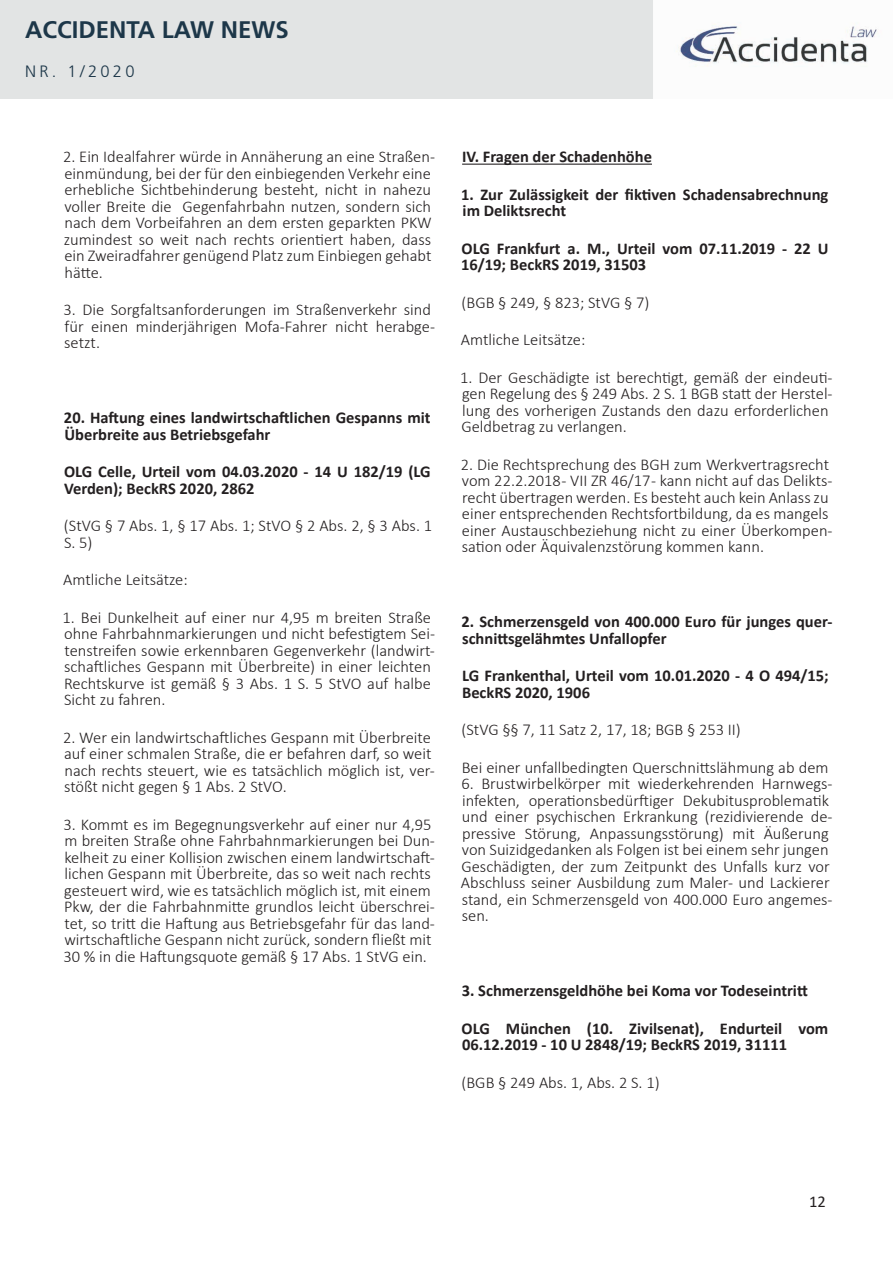
<style>
.page{position:relative;width:893px;height:1263px;background:#fff}
.page>*{position:absolute;margin:0;border:0;box-sizing:border-box;transform-origin:0 0}
.t1{font:700 24px "Frutiger LT Std";color:#1d3749}
.t2{font:300 16.5px/16.5px "Calibri";color:#231f20}
.t3{font:700 16.5px/16.5px "Calibri";color:#231f20}
.t4{font:300 16.5px "Frutiger LT Std";letter-spacing:.2em;color:#1d3749}
.t5{font:16.5px "Calibri";color:#231f20}
</style>
<div class="page">
<div style="left:0;top:0;width:654px;height:99px;background:#e2e4e4"></div>
<img style="left:676px;top:24px;width:201px;height:43px">
<hr style="left:462px;top:164px;width:190px;height:1px;background:#231f20">
<h1 class="t1" style="left:25px;top:16px;width:265px">ACCIDENTA LAW NEWS</h1>
<p class="t4" style="left:25px;top:62px;width:111px">NR. 1/2020</p>
<p class="t2" style="left:63px;top:148px;width:373px">2. Ein Idealfahrer würde in Annäherung an eine Straßen&shy;einmündung, bei der für den einbiegenden Verkehr eine erhebliche Sichtbehinderung besteht, nicht in nahezu voller Breite die Gegenfahrbahn nutzen, sondern sich nach dem Vorbeifahren an dem ersten geparkten PKW zumindest so weit nach rechts orientiert haben, dass ein Zweiradfahrer genügend Platz zum Einbiegen gehabt hätte.</p>
<p class="t2" style="left:64px;top:301px;width:373px">3. Die Sorgfaltsanforderungen im Straßenverkehr sind für einen minderjährigen Mofa-Fahrer nicht herabge&shy;setzt.</p>
<p class="t3" style="left:64px;top:409px;width:368px">20. Haftung eines landwirtschaftlichen Gespanns mit<br>Überbreite aus Betriebsgefahr</p>
<p class="t3" style="left:64px;top:463px;width:368px">OLG Celle, Urteil vom 04.03.2020 - 14 U 182/19 (LG<br>Verden); BeckRS 2020, 2862</p>
<p class="t2" style="left:64px;top:517px;width:370px">(StVG § 7 Abs. 1, § 17 Abs. 1; StVO § 2 Abs. 2, § 3 Abs. 1<br>S. 5)</p>
<p class="t2" style="left:63px;top:571px;width:126px">Amtliche Leitsätze:</p>
<p class="t2" style="left:63px;top:609px;width:374px">1. Bei Dunkelheit auf einer nur 4,95 m breiten Straße ohne Fahrbahnmarkierungen und nicht befestigtem Sei&shy;tenstreifen sowie erkennbaren Gegenverkehr (landwirt&shy;schaftliches Gespann mit Überbreite) in einer leichten Rechtskurve ist gemäß § 3 Abs. 1 S. 5 StVO auf halbe Sicht zu fahren.</p>
<p class="t2" style="left:63px;top:729px;width:373px">2. Wer ein landwirtschaftliches Gespann mit Überbreite auf einer schmalen Straße, die er befahren darf, so weit nach rechts steuert, wie es tatsächlich möglich ist, ver&shy;stößt nicht gegen § 1 Abs. 2 StVO.</p>
<p class="t2" style="left:63px;top:816px;width:373px">3. Kommt es im Begegnungsverkehr auf einer nur 4,95 m breiten Straße ohne Fahrbahnmarkierungen bei Dun&shy;kelheit zu einer Kollision zwischen einem landwirtschaft&shy;lichen Gespann mit Überbreite, das so weit nach rechts gesteuert wird, wie es tatsächlich möglich ist, mit einem Pkw, der die Fahrbahnmitte grundlos leicht überschrei&shy;tet, so tritt die Haftung aus Betriebsgefahr für das land&shy;wirtschaftliche Gespann nicht zurück, sondern fließt mit 30 % in die Haftungsquote gemäß § 17 Abs. 1 StVG ein.</p>
<p class="t3" style="left:462px;top:148px;width:191px">IV. Fragen der Schadenhöhe</p>
<p class="t3" style="left:461px;top:186px;width:369px">1. Zur Zulässigkeit der fiktiven Schadensabrechnung im Deliktsrecht</p>
<p class="t3" style="left:461px;top:240px;width:369px">OLG Frankfurt a. M., Urteil vom 07.11.2019 - 22 U<br>16/19; BeckRS 2019, 31503</p>
<p class="t2" style="left:462px;top:294px;width:189px">(BGB § 249, § 823; StVG § 7)</p>
<p class="t2" style="left:461px;top:331px;width:126px">Amtliche Leitsätze:</p>
<p class="t2" style="left:460px;top:369px;width:374px">1. Der Geschädigte ist berechtigt, gemäß der eindeuti&shy;gen Regelung des § 249 Abs. 2 S. 1 BGB statt der Herstel&shy;lung des vorherigen Zustands den dazu erforderlichen Geldbetrag zu verlangen.</p>
<p class="t2" style="left:461px;top:456px;width:373px">2. Die Rechtsprechung des BGH zum Werkvertragsrecht vom 22.2.2018- VII ZR 46/17- kann nicht auf das Delikts&shy;recht übertragen werden. Es besteht auch kein Anlass zu einer entsprechenden Rechtsfortbildung, da es mangels einer Austauschbeziehung nicht zu einer Überkompen&shy;sation oder Äquivalenzstörung kommen kann.</p>
<p class="t3" style="left:462px;top:613px;width:373px">2. Schmerzensgeld von 400.000 Euro für junges quer&shy;schnittsgelähmtes Unfallopfer</p>
<p class="t3" style="left:462px;top:667px;width:368px">LG Frankenthal, Urteil vom 10.01.2020 - 4 O 494/15;<br>BeckRS 2020, 1906</p>
<p class="t2" style="left:462px;top:721px;width:281px">(StVG §§ 7, 11 Satz 2, 17, 18; BGB § 253 II)</p>
<p class="t2" style="left:462px;top:759px;width:368px">Bei einer unfallbedingten Querschnittslähmung ab dem</p>
<p class="t2" style="left:461px;top:775px;width:373px">6. Brustwirbelkörper mit wiederkehrenden Harnwegs&shy;infekten, operationsbedürftiger Dekubitusproblematik und einer psychischen Erkrankung (rezidivierende de&shy;pressive Störung, Anpassungsstörung) mit Äußerung von Suizidgedanken als Folgen ist bei einem sehr jungen Geschädigten, der zum Zeitpunkt des Unfalls kurz vor Abschluss seiner Ausbildung zum Maler- und Lackierer stand, ein Schmerzensgeld von 400.000 Euro angemes&shy;sen.</p>
<p class="t3" style="left:462px;top:982px;width:347px">3. Schmerzensgeldhöhe bei Koma vor Todeseintritt</p>
<p class="t3" style="left:462px;top:1020px;width:368px">OLG München (10. Zivilsenat), Endurteil vom<br>06.12.2019 - 10 U 2848/19; BeckRS 2019, 31111</p>
<p class="t2" style="left:462px;top:1074px;width:200px">(BGB § 249 Abs. 1, Abs. 2 S. 1)</p>
<p class="t5" style="left:809px;top:1190px;width:18px">12</p>
</div>
